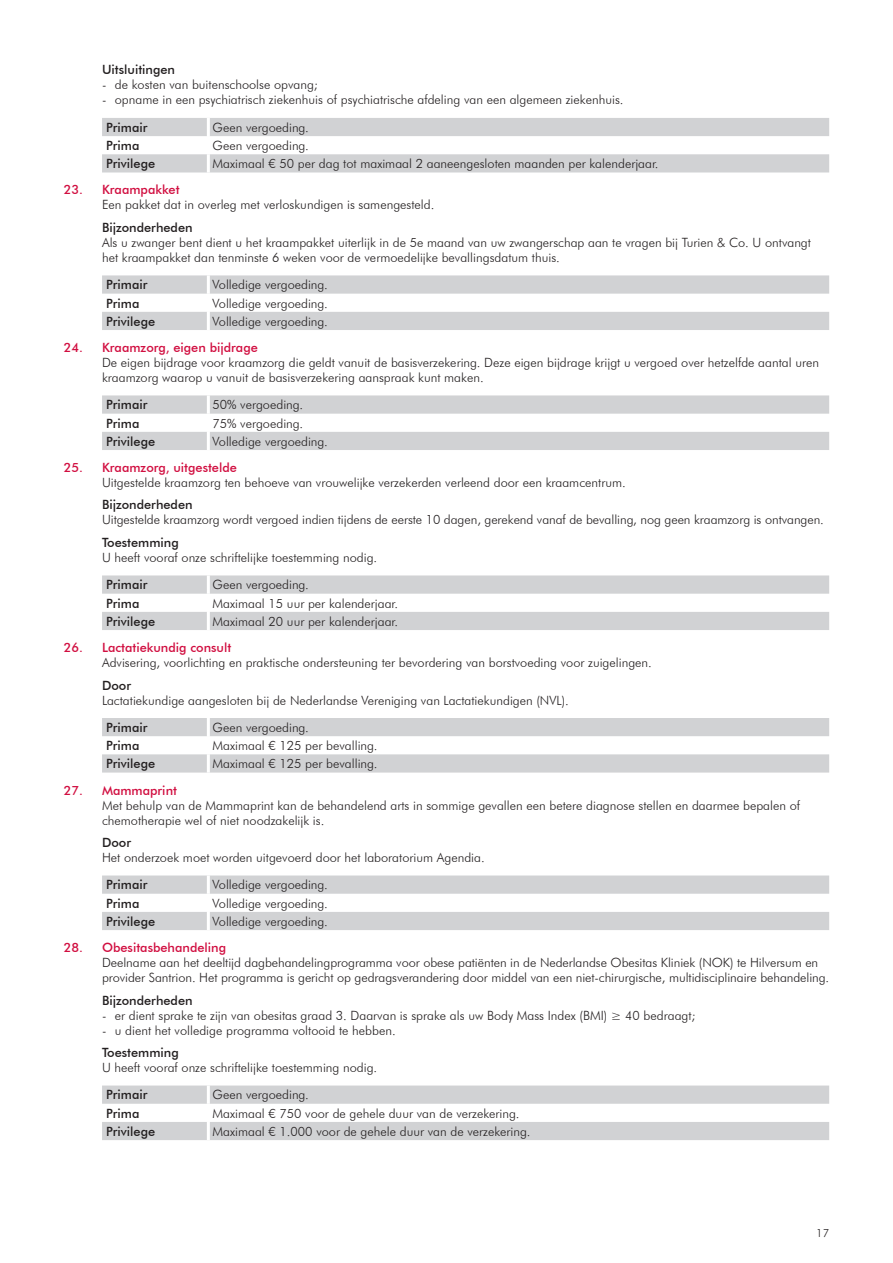
<style>
.page{position:relative;width:893px;height:1263px;background:#fff}
.page>*{position:absolute;margin:0;border:0;box-sizing:border-box;transform-origin:0 0}
.Subbody{font:300 12.75px/15px "Futura BT";color:#231f20}
.Tabel_-_Vergoeding{font:300 12.75px "Futura BT";color:#231f20}
.Opsomming_L2{font:300 12.75px "Futura BT";color:#231f20}
.Tabel_-_Dekkingsname{font:500 12.75px "Futura BT";color:#231f20}
.t1{font:500 12.75px "Futura BT";color:#d10e40}
.Artikel_-_Subkop{font:500 12.75px "Futura BT";color:#231f20}
.t2{font:300 11.25px "Futura BT";color:#231f20}
</style>
<div class="page">
<svg style="left:102px;top:118px;width:727px;height:54px"></svg>
<hr style="left:207px;top:118px;width:3px;height:18px;background:#fff">
<hr style="left:207px;top:136px;width:3px;height:18px;background:#fff">
<hr style="left:207px;top:154px;width:3px;height:18px;background:#fff">
<svg style="left:102px;top:275px;width:727px;height:55px"></svg>
<hr style="left:207px;top:275px;width:3px;height:19px;background:#fff">
<hr style="left:207px;top:294px;width:3px;height:18px;background:#fff">
<hr style="left:207px;top:312px;width:3px;height:18px;background:#fff">
<svg style="left:102px;top:395px;width:727px;height:55px"></svg>
<hr style="left:207px;top:395px;width:3px;height:19px;background:#fff">
<hr style="left:207px;top:414px;width:3px;height:18px;background:#fff">
<hr style="left:207px;top:432px;width:3px;height:18px;background:#fff">
<svg style="left:102px;top:575px;width:727px;height:55px"></svg>
<hr style="left:207px;top:575px;width:3px;height:19px;background:#fff">
<hr style="left:207px;top:594px;width:3px;height:18px;background:#fff">
<hr style="left:207px;top:612px;width:3px;height:18px;background:#fff">
<svg style="left:102px;top:718px;width:727px;height:54px"></svg>
<hr style="left:207px;top:718px;width:3px;height:18px;background:#fff">
<hr style="left:207px;top:736px;width:3px;height:18px;background:#fff">
<hr style="left:207px;top:754px;width:3px;height:18px;background:#fff">
<svg style="left:102px;top:875px;width:727px;height:55px"></svg>
<hr style="left:207px;top:875px;width:3px;height:19px;background:#fff">
<hr style="left:207px;top:894px;width:3px;height:18px;background:#fff">
<hr style="left:207px;top:912px;width:3px;height:18px;background:#fff">
<svg style="left:102px;top:1085px;width:727px;height:55px"></svg>
<hr style="left:207px;top:1085px;width:3px;height:19px;background:#fff">
<hr style="left:207px;top:1104px;width:3px;height:18px;background:#fff">
<hr style="left:207px;top:1122px;width:3px;height:18px;background:#fff">
<p class="Artikel_-_Subkop" style="left:102px;top:62px;width:75px">Uitsluitingen</p>
<p class="Opsomming_L2" style="left:102px;top:77px;width:217px">- de kosten van buitenschoolse opvang;</p>
<p class="Opsomming_L2" style="left:102px;top:92px;width:523px">- opname in een psychiatrisch ziekenhuis of psychiatrische afdeling van een algemeen ziekenhuis.</p>
<p class="Tabel_-_Dekkingsname" style="left:106px;top:120px;width:43px">Primair</p>
<p class="Tabel_-_Vergoeding" style="left:213px;top:120px;width:98px">Geen vergoeding.</p>
<p class="Tabel_-_Dekkingsname" style="left:106px;top:138px;width:35px">Prima</p>
<p class="Tabel_-_Vergoeding" style="left:213px;top:138px;width:98px">Geen vergoeding.</p>
<p class="Tabel_-_Dekkingsname" style="left:106px;top:156px;width:50px">Privilege</p>
<p class="Tabel_-_Vergoeding" style="left:213px;top:156px;width:447px">Maximaal € 50 per dag tot maximaal 2 aaneengesloten maanden per kalenderjaar.</p>
<p class="t1" style="left:64px;top:182px;width:117px">23. Kraampakket</p>
<p class="Subbody" style="left:102px;top:197px;width:334px">Een pakket dat in overleg met verloskundigen is samengesteld.</p>
<p class="Artikel_-_Subkop" style="left:102px;top:220px;width:92px">Bijzonderheden</p>
<p class="Subbody" style="left:102px;top:235px;width:710px">Als u zwanger bent dient u het kraampakket uiterlijk in de 5e maand van uw zwangerschap aan te vragen bij Turien &amp; Co. U ontvangt het kraampakket dan tenminste 6 weken voor de vermoedelijke bevallingsdatum thuis.</p>
<p class="Tabel_-_Dekkingsname" style="left:106px;top:277px;width:43px">Primair</p>
<p class="Tabel_-_Vergoeding" style="left:213px;top:277px;width:117px">Volledige vergoeding.</p>
<p class="Tabel_-_Dekkingsname" style="left:106px;top:295px;width:35px">Prima</p>
<p class="Tabel_-_Vergoeding" style="left:213px;top:295px;width:117px">Volledige vergoeding.</p>
<p class="Tabel_-_Dekkingsname" style="left:106px;top:313px;width:50px">Privilege</p>
<p class="Tabel_-_Vergoeding" style="left:213px;top:313px;width:117px">Volledige vergoeding.</p>
<p class="t1" style="left:64px;top:340px;width:196px">24. Kraamzorg, eigen bijdrage</p>
<p class="Subbody" style="left:102px;top:355px;width:719px">De eigen bijdrage voor kraamzorg die geldt vanuit de basisverzekering. Deze eigen bijdrage krijgt u vergoed over hetzelfde aantal uren kraamzorg waarop u vanuit de basisverzekering aanspraak kunt maken.</p>
<p class="Tabel_-_Dekkingsname" style="left:106px;top:397px;width:43px">Primair</p>
<p class="Tabel_-_Vergoeding" style="left:213px;top:397px;width:92px">50% vergoeding.</p>
<p class="Tabel_-_Dekkingsname" style="left:106px;top:415px;width:35px">Prima</p>
<p class="Tabel_-_Vergoeding" style="left:213px;top:415px;width:92px">75% vergoeding.</p>
<p class="Tabel_-_Dekkingsname" style="left:106px;top:433px;width:50px">Privilege</p>
<p class="Tabel_-_Vergoeding" style="left:213px;top:433px;width:117px">Volledige vergoeding.</p>
<p class="t1" style="left:64px;top:460px;width:175px">25. Kraamzorg, uitgestelde</p>
<p class="Subbody" style="left:102px;top:475px;width:525px">Uitgestelde kraamzorg ten behoeve van vrouwelijke verzekerden verleend door een kraamcentrum.</p>
<p class="Artikel_-_Subkop" style="left:102px;top:497px;width:92px">Bijzonderheden</p>
<p class="Subbody" style="left:102px;top:512px;width:723px">Uitgestelde kraamzorg wordt vergoed indien tijdens de eerste 10 dagen, gerekend vanaf de bevalling, nog geen kraamzorg is ontvangen.</p>
<p class="Artikel_-_Subkop" style="left:102px;top:535px;width:78px">Toestemming</p>
<p class="Subbody" style="left:102px;top:550px;width:277px">U heeft vooraf onze schriftelijke toestemming nodig.</p>
<p class="Tabel_-_Dekkingsname" style="left:106px;top:577px;width:43px">Primair</p>
<p class="Tabel_-_Vergoeding" style="left:213px;top:577px;width:98px">Geen vergoeding.</p>
<p class="Tabel_-_Dekkingsname" style="left:106px;top:595px;width:35px">Prima</p>
<p class="Tabel_-_Vergoeding" style="left:213px;top:595px;width:187px">Maximaal 15 uur per kalenderjaar.</p>
<p class="Tabel_-_Dekkingsname" style="left:106px;top:613px;width:50px">Privilege</p>
<p class="Tabel_-_Vergoeding" style="left:213px;top:613px;width:187px">Maximaal 20 uur per kalenderjaar.</p>
<p class="t1" style="left:64px;top:640px;width:169px">26. Lactatiekundig consult</p>
<p class="Subbody" style="left:102px;top:655px;width:551px">Advisering, voorlichting en praktische ondersteuning ter bevordering van borstvoeding voor zuigelingen.</p>
<p class="Artikel_-_Subkop" style="left:102px;top:677px;width:31px">Door</p>
<p class="Subbody" style="left:102px;top:692px;width:468px">Lactatiekundige aangesloten bij de Nederlandse Vereniging van Lactatiekundigen (NVL).</p>
<p class="Tabel_-_Dekkingsname" style="left:106px;top:720px;width:43px">Primair</p>
<p class="Tabel_-_Vergoeding" style="left:213px;top:720px;width:98px">Geen vergoeding.</p>
<p class="Tabel_-_Dekkingsname" style="left:106px;top:738px;width:35px">Prima</p>
<p class="Tabel_-_Vergoeding" style="left:213px;top:738px;width:166px">Maximaal € 125 per bevalling.</p>
<p class="Tabel_-_Dekkingsname" style="left:106px;top:756px;width:50px">Privilege</p>
<p class="Tabel_-_Vergoeding" style="left:213px;top:756px;width:166px">Maximaal € 125 per bevalling.</p>
<p class="t1" style="left:64px;top:782px;width:115px">27. Mammaprint</p>
<p class="Subbody" style="left:102px;top:797px;width:700px">Met behulp van de Mammaprint kan de behandelend arts in sommige gevallen een betere diagnose stellen en daarmee bepalen of chemotherapie wel of niet noodzakelijk is.</p>
<p class="Artikel_-_Subkop" style="left:102px;top:835px;width:31px">Door</p>
<p class="Subbody" style="left:102px;top:850px;width:384px">Het onderzoek moet worden uitgevoerd door het laboratorium Agendia.</p>
<p class="Tabel_-_Dekkingsname" style="left:106px;top:877px;width:43px">Primair</p>
<p class="Tabel_-_Vergoeding" style="left:213px;top:877px;width:117px">Volledige vergoeding.</p>
<p class="Tabel_-_Dekkingsname" style="left:106px;top:895px;width:35px">Prima</p>
<p class="Tabel_-_Vergoeding" style="left:213px;top:895px;width:117px">Volledige vergoeding.</p>
<p class="Tabel_-_Dekkingsname" style="left:106px;top:913px;width:50px">Privilege</p>
<p class="Tabel_-_Vergoeding" style="left:213px;top:913px;width:117px">Volledige vergoeding.</p>
<p class="t1" style="left:64px;top:940px;width:164px">28. Obesitasbehandeling</p>
<p class="Subbody" style="left:102px;top:955px;width:729px">Deelname aan het deeltijd dagbehandelingprogramma voor obese patiënten in de Nederlandse Obesitas Kliniek (NOK) te Hilversum en provider Santrion. Het programma is gericht op gedragsverandering door middel van een niet-chirurgische, multidisciplinaire behandeling.</p>
<p class="Artikel_-_Subkop" style="left:102px;top:992px;width:92px">Bijzonderheden</p>
<p class="Opsomming_L2" style="left:102px;top:1007px;width:595px">- er dient sprake te zijn van obesitas graad 3. Daarvan is sprake als uw Body Mass Index (BMI) ≥ 40 bedraagt;</p>
<p class="Opsomming_L2" style="left:102px;top:1022px;width:295px">- u dient het volledige programma voltooid te hebben.</p>
<p class="Artikel_-_Subkop" style="left:102px;top:1045px;width:78px">Toestemming</p>
<p class="Subbody" style="left:102px;top:1060px;width:277px">U heeft vooraf onze schriftelijke toestemming nodig.</p>
<p class="Tabel_-_Dekkingsname" style="left:106px;top:1087px;width:43px">Primair</p>
<p class="Tabel_-_Vergoeding" style="left:213px;top:1087px;width:98px">Geen vergoeding.</p>
<p class="Tabel_-_Dekkingsname" style="left:106px;top:1105px;width:35px">Prima</p>
<p class="Tabel_-_Vergoeding" style="left:213px;top:1105px;width:308px">Maximaal € 750 voor de gehele duur van de verzekering.</p>
<p class="Tabel_-_Dekkingsname" style="left:106px;top:1123px;width:50px">Privilege</p>
<p class="Tabel_-_Vergoeding" style="left:213px;top:1123px;width:319px">Maximaal € 1.000 voor de gehele duur van de verzekering.</p>
<p class="t2" style="left:816px;top:1226px;width:14px">17</p>
</div>
